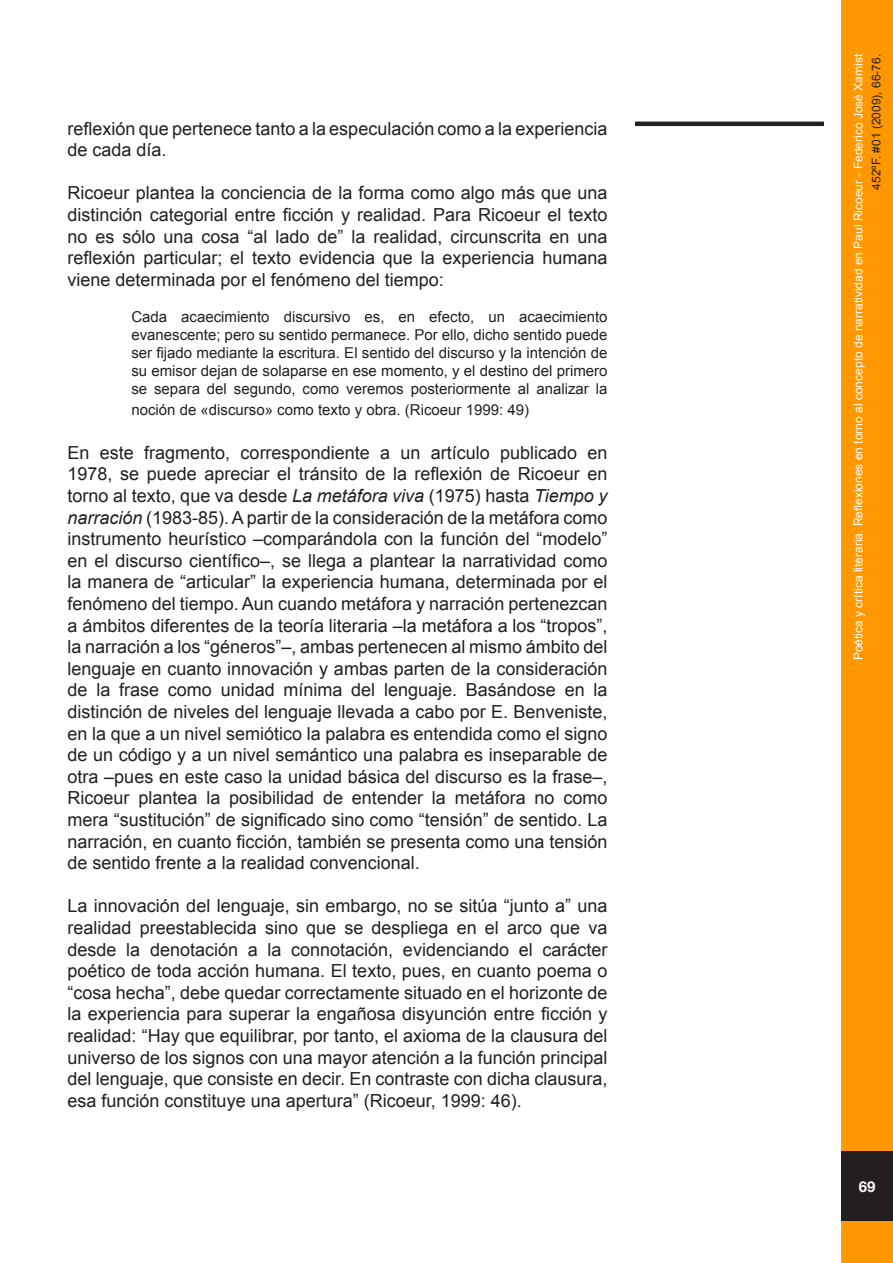
<style>
.page{position:relative;width:893px;height:1263px;background:#fff}
.page>*{position:absolute;margin:0;border:0;box-sizing:border-box;transform-origin:0 0}
.Estilo_de_párrafo_1{font:18px/21.6px "Arial";color:#231f20;text-align:justify}
.Estilo_de_párrafo_1-2{font:15px/18px "Arial";color:#231f20;text-align:justify}
.t1{font:700 15px "Helvetica Neue";color:#fff}
.t2{font:12px "Arial";color:#fff}
.t3{font:12px "Arial";color:#231f20}
.s1{font-style:italic}
</style>
<div class="page">
<hr style="left:0;top:1151px;width:1px;height:70px;background:#231f20">
<div style="left:841px;top:0;width:52px;height:1263px;background:#ff9800;border:3px solid #ff9800"></div>
<div style="left:841px;top:1151px;width:52px;height:70px;background:#231f20"></div>
<hr style="left:635px;top:122px;width:189px;height:4px;background:#231f20">
<p class="Estilo_de_párrafo_1" style="left:68px;top:118px;width:541px">reflexión que pertenece tanto a la especulación como a la experiencia de cada día.</p>
<p class="Estilo_de_párrafo_1" style="left:68px;top:183px;width:541px">Ricoeur plantea la conciencia de la forma como algo más que una distinción categorial entre ficción y realidad. Para Ricoeur el texto no es sólo una cosa “al lado de” la realidad, circunscrita en una reflexión particular; el texto evidencia que la experiencia humana viene determinada por el fenómeno del tiempo:</p>
<p class="Estilo_de_párrafo_1-2" style="left:131px;top:308px;width:478px">Cada acaecimiento discursivo es, en efecto, un acaecimiento evanescente; pero su sentido permanece. Por ello, dicho sentido puede ser fijado mediante la escritura. El sentido del discurso y la intención de su emisor dejan de solaparse en ese momento, y el destino del primero se separa del segundo, como veremos posteriormente al analizar la</p>
<p class="Estilo_de_párrafo_1-2" style="left:131px;top:401px;width:399px">noción de «discurso» como texto y obra. (Ricoeur 1999: 49)</p>
<p class="Estilo_de_párrafo_1" style="left:68px;top:442px;width:541px">En este fragmento, correspondiente a un artículo publicado en 1978, se puede apreciar el tránsito de la reflexión de Ricoeur en torno al texto, que va desde <span class="s1">La metáfora viva</span> (1975) hasta <span class="s1">Tiempo y narración</span> (1983-85). A partir de la consideración de la metáfora como instrumento heurístico –comparándola con la función del “modelo” en el discurso científico–, se llega a plantear la narratividad como la manera de “articular” la experiencia humana, determinada por el fenómeno del tiempo. Aun cuando metáfora y narración pertenezcan a ámbitos diferentes de la teoría literaria –la metáfora a los “tropos”, la narración a los “géneros”–, ambas pertenecen al mismo ámbito del lenguaje en cuanto innovación y ambas parten de la consideración de la frase como unidad mínima del lenguaje. Basándose en la distinción de niveles del lenguaje llevada a cabo por E. Benveniste, en la que a un nivel semiótico la palabra es entendida como el signo de un código y a un nivel semántico una palabra es inseparable de otra –pues en este caso la unidad básica del discurso es la frase–, Ricoeur plantea la posibilidad de entender la metáfora no como mera “sustitución” de significado sino como “tensión” de sentido. La narración, en cuanto ficción, también se presenta como una tensión de sentido frente a la realidad convencional.</p>
<p class="Estilo_de_párrafo_1" style="left:68px;top:895px;width:541px">La innovación del lenguaje, sin embargo, no se sitúa “junto a” una realidad preestablecida sino que se despliega en el arco que va desde la denotación a la connotación, evidenciando el carácter poético de toda acción humana. El texto, pues, en cuanto poema o “cosa hecha”, debe quedar correctamente situado en el horizonte de la experiencia para superar la engañosa disyunción entre ficción y realidad: “Hay que equilibrar, por tanto, el axioma de la clausura del universo de los signos con una mayor atención a la función principal del lenguaje, que consiste en decir. En contraste con dicha clausura, esa función constituye una apertura” (Ricoeur, 1999: 46).</p>
<p class="t2" style="left:850px;top:660px;width:608px;rotate:-90deg">Poética y crítica literaria. Reflexiones en torno al concepto de narratividad en Paul Ricoeur - Federico José Xamist</p>
<p class="t3" style="left:868px;top:190px;width:137px;rotate:-90deg">452ºF. #01 (2009), 66-76.</p>
<p class="t1" style="left:859px;top:1177px;width:18px">69</p>
</div>
